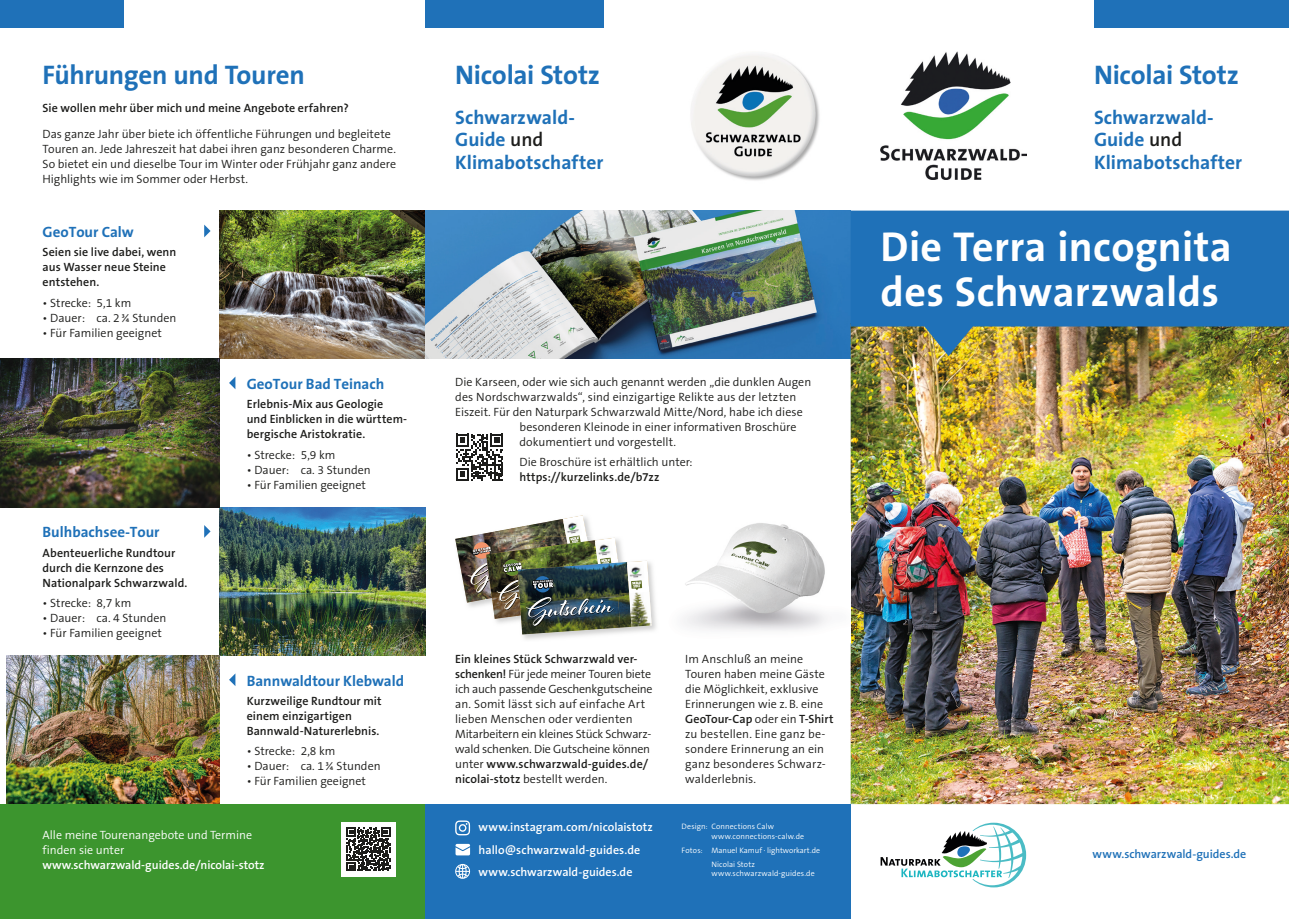
<style>
.page{position:relative;width:1289px;height:919px;background:#fff}
.page>*{position:absolute;margin:0;border:0;box-sizing:border-box;transform-origin:0 0}
.t1{font:700 42px/45px "The Sans B7";letter-spacing:.01em;color:#fff}
.t2{font:700 27px "The Sans";letter-spacing:-.01em;color:#1f71b8}
.t3{font:700 19.5px/22.5px "The Sans";letter-spacing:.005em;color:#1f71b8}
.t4{font:700 15px "The Sans";color:#1f71b8}
.t5{font:300 12px/15px "The Sans B4";color:#1d1d1b}
.t6{font:600 12px/15px "The Sans B6";letter-spacing:.005em;color:#1d1d1b}
.t7{font:600 12px "The Sans B6";color:#fff}
.t8{font:600 12px "The Sans";letter-spacing:-.005em;color:#fff}
.t9{font:300 12px/15px "The Sans B4";color:#fff}
.t10{font:600 12px "The Sans";color:#1f71b8}
.t11{font:300 7.8px/9.8px "The Sans B4";letter-spacing:.01em;color:#fff}
.s1{font-weight:600;color:#1d1d1b}
.s2{font-family:"The Sans B6";font-weight:600}
.s3{font-family:"The Sans B4";font-weight:300}
</style>
<div class="page">
<img style="left:219px;top:210px;width:631px;height:149px">
<img style="left:219px;top:507px;width:206px;height:148px">
<img style="left:0;top:359px;width:219px;height:148px">
<img style="left:7px;top:655px;width:212px;height:149px">
<div style="left:0;top:804px;width:425px;height:114px;background:#3c952e"></div>
<div style="left:425px;top:804px;width:425px;height:114px;background:#1f71b8"></div>
<div style="left:1094px;top:0;width:194px;height:28px;background:#1f71b8"></div>
<div style="left:425px;top:0;width:179px;height:28px;background:#1f71b8"></div>
<div style="left:0;top:0;width:123px;height:28px;background:#1f71b8"></div>
<img style="left:850px;top:356px;width:438px;height:448px">
<img style="left:880px;top:51px;width:146px;height:128px">
<img style="left:850px;top:210px;width:438px;height:146px">
<svg style="left:880px;top:822px;width:146px;height:65px"></svg>
<img style="left:691px;top:54px;width:129px;height:127px">
<div style="left:341px;top:822px;width:54px;height:54px;background:#fff"></div>
<svg style="left:346px;top:827px;width:44px;height:44px"></svg>
<svg style="left:456px;top:433px;width:47px;height:48px"></svg>
<svg style="left:455px;top:820px;width:15px;height:15px"></svg>
<svg style="left:455px;top:843px;width:15px;height:12px"></svg>
<svg style="left:455px;top:863px;width:15px;height:15px"></svg>
<img style="left:522px;top:564px;width:134px;height:76px">
<img style="left:455px;top:515px;width:196px;height:119px">
<img style="left:627px;top:563px;width:17px;height:18px">
<img style="left:684px;top:523px;width:143px;height:108px">
<svg style="left:204px;top:224px;width:6px;height:13px"></svg>
<svg style="left:204px;top:525px;width:6px;height:12px"></svg>
<svg style="left:229px;top:377px;width:6px;height:12px"></svg>
<svg style="left:229px;top:674px;width:6px;height:12px"></svg>
<h2 class="t2" style="left:43px;top:52px;width:264px">Führungen und Touren</h2>
<p class="t6" style="left:43px;top:101px;width:308px">Sie wollen mehr über mich und meine Angebote erfahren?</p>
<p class="t5" style="left:43px;top:127px;width:355px">Das ganze Jahr über biete ich öffentliche Führungen und begleitete Touren an. Jede Jahreszeit hat dabei ihren ganz besonderen Charme.<br>So bietet ein und dieselbe Tour im Winter oder Frühjahr ganz andere Highlights wie im Sommer oder Herbst.</p>
<p class="t4" style="left:43px;top:219px;width:93px">GeoTour Calw</p>
<p class="t6" style="left:43px;top:245px;width:135px">Seien sie live dabei, wenn aus Wasser neue Steine entstehen.</p>
<p class="t5" style="left:43px;top:295px;width:90px">• Strecke: 5,1 km</p>
<p class="t5" style="left:43px;top:310px;width:135px">• Dauer: ca. 2 ¾ Stunden</p>
<p class="t5" style="left:43px;top:325px;width:121px">• Für Familien geeignet</p>
<p class="t4" style="left:43px;top:519px;width:119px">Bulhbachsee-Tour</p>
<p class="t6" style="left:43px;top:545px;width:146px">Abenteuerliche Rundtour durch die Kernzone des<br>Nationalpark Schwarzwald.</p>
<p class="t5" style="left:43px;top:596px;width:90px">• Strecke: 8,7 km</p>
<p class="t5" style="left:43px;top:611px;width:125px">• Dauer: ca. 4 Stunden</p>
<p class="t5" style="left:43px;top:626px;width:121px">• Für Familien geeignet</p>
<p class="t4" style="left:247px;top:371px;width:139px">GeoTour Bad Teinach</p>
<p class="t6" style="left:247px;top:397px;width:162px">Erlebnis-Mix aus Geologie<br>und Einblicken in die württem&shy;bergische Aristokratie.</p>
<p class="t5" style="left:247px;top:447px;width:90px">• Strecke: 5,9 km</p>
<p class="t5" style="left:247px;top:462px;width:125px">• Dauer: ca. 3 Stunden</p>
<p class="t5" style="left:247px;top:477px;width:121px">• Für Familien geeignet</p>
<p class="t4" style="left:247px;top:668px;width:159px">Bannwaldtour Klebwald</p>
<p class="t6" style="left:247px;top:693px;width:136px">Kurzweilige Rundtour mit einem einzigartigen<br>Bannwald-Naturerlebnis.</p>
<p class="t5" style="left:247px;top:744px;width:90px">• Strecke: 2,8 km</p>
<p class="t5" style="left:247px;top:759px;width:135px">• Dauer: ca. 1 ¾ Stunden</p>
<p class="t5" style="left:247px;top:774px;width:121px">• Für Familien geeignet</p>
<p class="t9" style="left:43px;top:827px;width:211px">Alle meine Tourenangebote und Termine finden sie unter</p>
<p class="t7" style="left:43px;top:858px;width:223px">www.schwarzwald-guides.de/nicolai-stotz</p>
<h2 class="t2" style="left:455px;top:52px;width:146px">Nicolai Stotz</h2>
<h3 class="t3" style="left:455px;top:105px;width:150px">Schwarzwald-<br>Guide <span class="s1">und<br></span>Klima botschafter</h3>
<p class="t5" style="left:455px;top:375px;width:357px">Die Karseen, oder wie sich auch genannt werden „die dunklen Augen</p>
<p class="t5" style="left:455px;top:390px;width:342px">des Nordschwarzwalds“, sind einzigartige Relikte aus der letzten</p>
<p class="t5" style="left:455px;top:405px;width:349px">Eis zeit. Für den Naturpark Schwarzwald Mitte/Nord, habe ich diese</p>
<p class="t5" style="left:519px;top:420px;width:278px">besonderen Kleinode in einer informativen Broschüre</p>
<p class="t5" style="left:519px;top:435px;width:158px">dokumentiert und vorgestellt.</p>
<p class="t5" style="left:519px;top:454px;width:175px">Die Broschüre ist erhältlich unter:</p>
<p class="t6" style="left:519px;top:469px;width:141px">https://kurzelinks.de/b7zz</p>
<p class="t6" style="left:455px;top:651px;width:184px">Ein kleines Stück Schwarzwald ver-</p>
<p class="t5" style="left:455px;top:666px;width:199px"><span class="s2">schenken!</span> Für jede meiner Touren biete ich auch passende Geschenkgutscheine an. Somit lässt sich auf einfache Art lieben Menschen oder verdienten Mitarbeitern ein kleines Stück Schwarz&shy;wald schenken. Die Gutscheine können</p>
<p class="t6" style="left:455px;top:756px;width:194px"><span class="s3">unter</span> www.schwarzwald-guides.de/</p>
<p class="t5" style="left:455px;top:771px;width:154px"><span class="s2">nicolai-stotz</span> bestellt werden.</p>
<p class="t8" style="left:478px;top:817px;width:176px">www.instagram.com/nicolaistotz</p>
<p class="t7" style="left:478px;top:843px;width:163px">hallo@schwarzwald-guides.de</p>
<p class="t8" style="left:478px;top:862px;width:155px">www.schwarzwald-guides.de</p>
<p class="t5" style="left:685px;top:651px;width:141px">Im Anschluß an meine<br>Touren haben meine Gäste die Möglichkeit, exklusive<br>Erinnerungen wie z. B. eine</p>
<p class="t6" style="left:685px;top:711px;width:150px">GeoTour-Cap <span class="s3">oder ein</span> T-Shirt</p>
<p class="t5" style="left:685px;top:726px;width:142px">zu bestellen. Eine ganz be&shy;sondere Erinnerung an ein ganz besonderes Schwarz&shy;walderlebnis.</p>
<p class="t11" style="left:711px;top:821px;width:94px;text-indent:-30px">Design: Connections Calw www.connections-calw.de</p>
<p class="t11" style="left:711px;top:843px;width:110px;line-height:14px;text-indent:-30px">Fotos: Manuel Kamuf · lightworkart.de<br>Nicolai Stotz</p>
<p class="t11" style="left:711px;top:869px;width:105px">www.schwarzwald-guides.de</p>
<h2 class="t2" style="left:1093px;top:52px;width:146px">Nicolai Stotz</h2>
<h3 class="t3" style="left:1093px;top:105px;width:150px">Schwarzwald-<br>Guide <span class="s1">und<br></span>Klima botschafter</h3>
<h1 class="t1" style="left:880px;top:226px;width:353px">Die Terra incognita des Schwarzwalds</h1>
<p class="t10" style="left:1092px;top:844px;width:155px">www.schwarzwald-guides.de</p>
</div>
